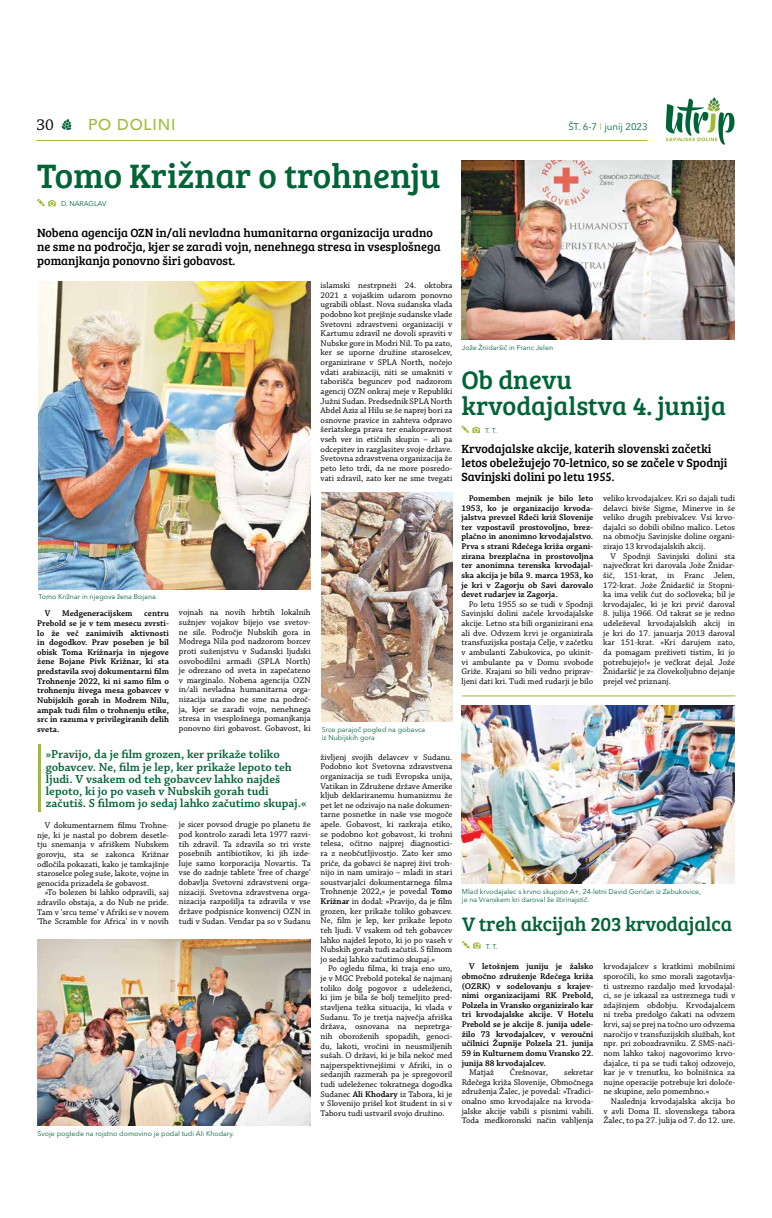
<style>
.page{position:relative;width:772px;height:1218px;background:#fff}
.page>*{position:absolute;margin:0;border:0;box-sizing:border-box;transform-origin:0 0}
.t1{font:35px "Bree Serif";color:#006437}
.t2{font:26.25px/26.2px "Bree Serif";color:#006437}
.t3{font:20.12px "Bree Serif";letter-spacing:-.01em;color:#006437}
.t4{font:16.62px "Chaparral Pro";color:#000}
.t5{font:500 15.75px "Avenir";letter-spacing:.05em;color:#9ebb36}
.t6{font:12.25px/14px "Bree Serif";color:#000}
.t7{font:600 12.25px/12.2px "Chaparral Pro";color:#006437}
.t8{font:9.62px "Avenir Next LT Pro";color:#006437}
.t9{font:8.75px/9.6px "Chaparral Pro";color:#000;text-align:justify}
.t10{font:600 8.75px/9.6px "Chaparral Pro";color:#000;text-align:justify}
.t11{font:7px/7.9px "Avenir Next LT Pro";color:#006437}
.s1{color:#9ebb36}
.s2{font-weight:600}
</style>
<div class="page">
<svg style="left:61px;top:119px;width:10px;height:11px"></svg>
<hr style="left:37px;top:140px;width:610px;height:1px;background:#9ebb36">
<svg style="left:665px;top:97px;width:70px;height:48px"></svg>
<svg style="left:37px;top:199px;width:19px;height:7px"></svg>
<img style="left:38px;top:282px;width:273px;height:307px">
<img style="left:37px;top:939px;width:273px;height:186px">
<img style="left:462px;top:160px;width:272px;height:180px">
<img style="left:322px;top:492px;width:130px;height:230px">
<svg style="left:461px;top:425px;width:19px;height:8px"></svg>
<hr style="left:38px;top:744px;width:2px;height:68px;background:#9ebb36">
<img style="left:462px;top:706px;width:272px;height:178px">
<svg style="left:462px;top:941px;width:18px;height:7px"></svg>
<hr style="left:462px;top:695px;width:273px;height:1px;background:#9ebb36">
<h3 class="t4" style="left:37px;top:116px;width:19px">30</h3>
<h3 class="t5" style="left:88px;top:111px;width:89px">PO DOLINI</h3>
<p class="t8" style="left:568px;top:121px;width:81px">ŠT. 6-7 <span class="s1">I</span> junij 2023</p>
<h1 class="t1" style="left:37px;top:151px;width:404px">Tomo Križnar o trohnenju</h1>
<p class="t11" style="left:61px;top:200px;width:47px">D. NARAGLAV</p>
<h3 class="t6" style="left:37px;top:225px;width:405px">Nobena agencija OZN in/ali nevladna humanitarna organizacija uradno ne sme na področja, kjer se zaradi vojn, nenehnega stresa in vsesplošnega pomanjkanja ponovno širi gobavost.</h3>
<p class="t9" style="left:320px;top:281px;width:133px">islamski nestrpneži 24. oktobra 2021 z vojaškim udarom ponovno ugrabili oblast. Nova sudanska vlada podobno kot prejšnje sudanske vlade Svetovni zdravstveni organizaciji v Kartumu zdravil ne dovoli spraviti v Nubske gore in Modri Nil. To pa zato, ker se uporne družine staroselcev, organizirane v SPLA North, nočejo vdati arabizaciji, niti se umakniti v taborišča beguncev pod nadzorom agencij OZN onkraj meje v Republiki Južni Sudan. Predsednik SPLA North Abdel Aziz al Hilu se še naprej bori za osnovne pravice in zahteva odpravo šeriatskega prava ter enakopravnost vseh ver in etičnih skupin – ali pa odcepitev in razglasitev svoje države.<br>Svetovna zdravstvena organizacija že peto leto trdi, da ne more posredo&shy;vati zdravil, zato ker ne sme tvegati</p>
<p class="t11" style="left:38px;top:593px;width:119px">Tomo Križnar in njegova žena Bojana</p>
<p class="t10" style="left:45px;top:609px;width:7px">V</p>
<p class="t10" style="left:62px;top:609px;width:72px">Medgeneracijskem</p>
<p class="t10" style="left:37px;top:609px;width:133px;text-indent:107px">centru Prebold se je v tem mesecu zvrsti&shy;lo že več zanimivih aktivnosti in dogodkov. Prav poseben je bil obisk Toma Križnarja in njegove žene Bojane Pivk Križnar, ki sta predstavila svoj dokumentarni film Trohnenje 2022, ki ni samo film o trohnenju živega mesa gobavcev v Nubijskih gorah in Modrem Nilu, ampak tudi film o trohnenju etike, src in razuma v privilegiranih delih sveta.</p>
<p class="t9" style="left:179px;top:608px;width:133px">vojnah na novih hrbtih lokalnih sužnjev vojakov bijejo vse svetov&shy;ne sile. Področje Nubskih gora in Modrega Nila pod nadzorom borcev proti suženjstvu v Sudanski ljudski osvobodilni armadi (SPLA North) je odrezano od sveta in zapečateno v marginalo. Nobena agencija OZN in/ali nevladna humanitarna orga&shy;nizacija uradno ne sme na področ&shy;ja, kjer se zaradi vojn, nenehnega stresa in vsesplošnega pomanjkanja ponovno širi gobavost. Gobavost, ki</p>
<h3 class="t7" style="left:46px;top:749px;width:262px">»Pravijo, da je film grozen, ker prikaže toliko gobavcev. Ne, film je lep, ker prikaže lepoto teh ljudi. V vsakem od teh gobavcev lahko najdeš lepoto, ki jo po vaseh v Nubskih gorah tudi začutiš. S filmom jo sedaj lahko začutimo skupaj.«</h3>
<p class="t9" style="left:37px;top:821px;width:133px;text-indent:7px">V dokumentarnem filmu Trohne&shy;nje, ki je nastal po dobrem desetle&shy;tju snemanja v afriškem Nubskem gorovju, sta se zakonca Križnar odločila pokazati, kako je tamkajšnje staroselce poleg suše, lakote, vojne in genocida prizadela še gobavost.</p>
<p class="t9" style="left:37px;top:888px;width:133px;text-indent:7px">»To bolezen bi lahko odpravili, saj zdravilo obstaja, a do Nub ne pride.<br>Tam v 'srcu teme' v Afriki se v novem 'The Scramble for Africa' in v novih</p>
<p class="t9" style="left:179px;top:820px;width:133px">je sicer povsod drugje po planetu že pod kontrolo zaradi leta 1977 razvi&shy;tih zdravil. Ta zdravila so tri vrste posebnih antibiotikov, ki jih izde&shy;luje samo korporacija Novartis. Ta vse do zadnje tablete 'free of charge' dobavlja Svetovni zdravstveni orga&shy;nizaciji. Svetovna zdravstvena orga&shy;nizacija razpošilja ta zdravila v vse države podpisnice konvencij OZN in tudi v Sudan. Vendar pa so v Sudanu</p>
<p class="t11" style="left:37px;top:1129px;width:198px">Svoje poglede na rojstno domovino je podal tudi Ali Khodary.</p>
<p class="t11" style="left:322px;top:726px;width:105px">Srce parajoč pogled na gobavca iz Nubijskih gora</p>
<p class="t9" style="left:320px;top:752px;width:133px">življenj svojih delavcev v Sudanu.<br>Podobno kot Svetovna zdravstvena organizacija se tudi Evropska unija, Vatikan in Združene države Amerike kljub deklariranemu humanizmu že pet let ne odzivajo na naše dokumen&shy;tarne posnetke in naše vse mogoče apele. Gobavost, ki razkraja etiko, se podobno kot gobavost, ki trohni telesa, očitno najprej diagnostici&shy;ra z neobčutljivostjo. Zato ker smo priče, da gobavci še naprej živi troh&shy;nijo in nam umirajo – mladi in stari soustvarjalci dokumentarnega filma Trohnenje 2022,« je povedal <span class="s2">Tomo Križnar</span> in dodal: »Pravijo, da je film grozen, ker prikaže toliko gobavcev.<br>Ne, film je lep, ker prikaže lepoto teh ljudi. V vsakem od teh gobavcev lahko najdeš lepoto, ki jo po vaseh v Nubskih gorah tudi začutiš. S filmom jo sedaj lahko začutimo skupaj.«</p>
<p class="t9" style="left:320px;top:964px;width:133px;text-indent:7px">Po ogledu filma, ki traja eno uro, je v MGC Prebold potekal še najmanj toliko dolg pogovor z udeleženci, ki jim je bila še bolj temeljito pred&shy;stavljena težka situacija, ki vlada v Sudanu. To je tretja največja afriška država, osnovana na nepretrga&shy;nih oboroženih spopadih, genoci&shy;du, lakoti, vročini in neusmiljenih sušah. O državi, ki je bila nekoč med najperspektivnejšimi v Afriki, in o sedanjih razmerah pa je spregovoril tudi udeleženec tokratnega dogodka Sudanec <span class="s2">Ali Khodary</span> iz Tabora, ki je v Slovenijo prišel kot študent in si v Taboru tudi ustvaril svojo družino.</p>
<p class="t11" style="left:462px;top:343px;width:93px">Jože Žnidaršič in Franc Jelen</p>
<h2 class="t2" style="left:461px;top:365px;width:266px">Ob dnevu krvodajalstva 4. junija</h2>
<p class="t11" style="left:485px;top:427px;width:13px">T. T.</p>
<h3 class="t6" style="left:461px;top:441px;width:267px">Krvodajalske akcije, katerih slovenski začetki letos obeležujejo 70-letnico, so se začele v Spodnji<br>Savinjski dolini po letu 1955.</h3>
<p class="t10" style="left:461px;top:494px;width:133px;text-indent:7px">Pomemben mejnik je bilo leto 1953, ko je organizacijo krvoda&shy;jalstva prevzel Rdeči križ Slovenije ter vzpostavil prostovoljno, brez&shy;plačno in anonimno krvodajalstvo.<br>Prva s strani Rdečega križa organi&shy;zirana brezplačna in prostovoljna ter anonimna terenska krvodajal&shy;ska akcija je bila 9. marca 1953, ko je kri v Zagorju ob Savi darovalo devet rudarjev iz Zagorja.</p>
<p class="t9" style="left:461px;top:599px;width:133px;text-indent:7px">Po letu 1955 so se tudi v Spodnji Savinjski dolini začele krvodajalske akcije. Letno sta bili organizirani ena ali dve. Odvzem krvi je organizirala transfuzijska postaja Celje, v začetku v ambulanti Zabukovica, po ukinit&shy;vi ambulante pa v Domu svobode Griže. Krajani so bili vedno priprav&shy;ljeni dati kri. Tudi med rudarji je bilo</p>
<p class="t9" style="left:603px;top:494px;width:133px">veliko krvodajalcev. Kri so dajali tudi delavci bivše Sigme, Minerve in še veliko drugih prebivalcev. Vsi krvo&shy;dajalci so dobili obilno malico. Letos na območju Savinjske doline organi&shy;zirajo 13 krvodajalskih akcij.</p>
<p class="t9" style="left:603px;top:551px;width:133px;text-indent:7px">V Spodnji Savinjski dolini sta največkrat kri darovala Jože Žnidar&shy;šič, 151-krat, in Franc Jelen, 172-krat. Jože Žnidaršič iz Stopni&shy;ka ima velik čut do sočloveka; bil je krvodajalec, ki je kri prvič daroval</p>
<p class="t9" style="left:603px;top:609px;width:133px">8. julija 1966. Od takrat se je redno udeleževal krvodajalskih akcij in je kri do 17. januarja 2013 daroval kar 151-krat. »Kri darujem zato, da pomagam preživeti tistim, ki jo potrebujejo!« je večkrat dejal. Jože Žnidaršič je za človekoljubno dejanje prejel več priznanj.</p>
<p class="t11" style="left:462px;top:888px;width:240px">Mlad krvodajalec s krvno skupino A+, 24-letni David Goričan iz Zabukovice, je na Vranskem kri daroval že štirinajstič.</p>
<h3 class="t3" style="left:462px;top:909px;width:271px">V treh akcijah 203 krvodajalca</h3>
<p class="t11" style="left:485px;top:942px;width:13px">T. T.</p>
<p class="t10" style="left:461px;top:962px;width:133px;text-indent:7px">V letošnjem juniju je žalsko območno združenje Rdečega križa (OZRK) v sodelovanju s krajev&shy;nimi organizacijami RK Prebold, Polzela in Vransko organiziralo kar tri krvodajalske akcije. V Hotelu Prebold se je akcije 8. junija udele&shy;žilo 73 krvodajalcev, v veroučni učilnici Župnije Polzela 21. junija 59 in Kulturnem domu Vransko 22. junija 88 krvodajalcev.</p>
<p class="t9" style="left:469px;top:1068px;width:26px">Matjaž</p>
<p class="t9" style="left:509px;top:1068px;width:40px">Črešnovar,</p>
<p class="t9" style="left:603px;top:962px;width:133px">krvodajalcev s kratkimi mobilnimi sporočili, ko smo morali zagotavlja&shy;ti ustrezno razdaljo med krvodajal&shy;ci, se je izkazal za ustreznega tudi v zdajšnjem obdobju. Krvodajalcem ni treba predolgo čakati na odvzem krvi, saj se prej na točno uro odvzema naročijo v transfuzijskih službah, kot npr. pri zobozdravniku. Z SMS-nači&shy;nom lahko takoj nagovorimo krvo&shy;dajalce, ti pa se tudi takoj odzovejo, kar je v trenutku, ko bolnišnica za nujne operacije potrebuje kri določe&shy;ne skupine, zelo pomembno.«</p>
<p class="t9" style="left:603px;top:1097px;width:133px;text-indent:7px">Naslednja krvodajalska akcija bo v avli Doma II. slovenskega tabora Žalec, to pa 27. julija od 7. do 12. ure.</p>
<p class="t9" style="left:461px;top:1068px;width:133px;text-indent:102px">sekretar Rdečega križa Slovenije, Območnega združenja Žalec, je povedal: »Tradici&shy;onalno smo krvodajalce na krvoda&shy;jalske akcije vabili s pisnimi vabili.<br>Toda medkoronski način vabljenja</p>
</div>
